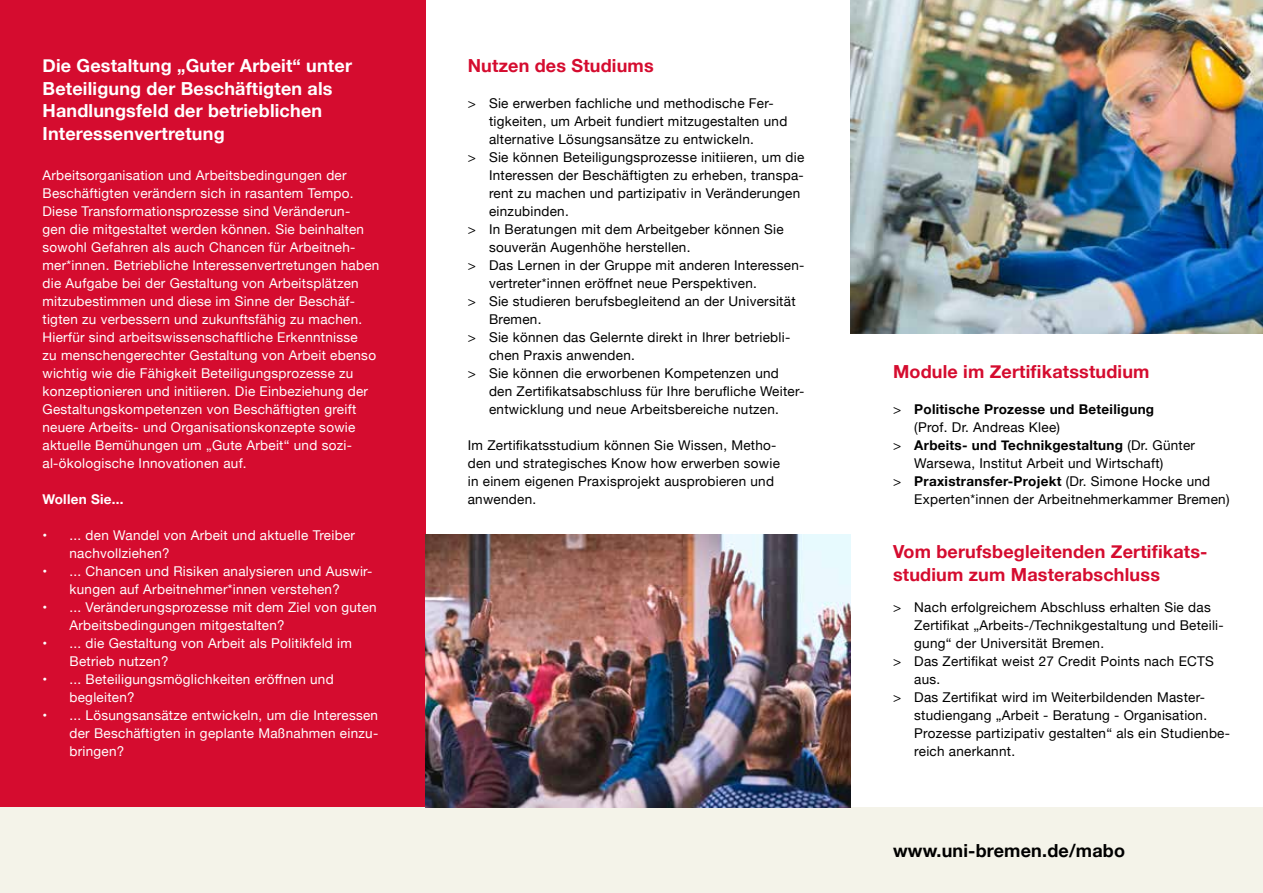
<style>
.page{position:relative;width:1263px;height:893px;background:#fff}
.page>*{position:absolute;margin:0;border:0;box-sizing:border-box;transform-origin:0 0}
.t1{font:700 18px/22.5px "Helvetica Neue";letter-spacing:.01em;color:#fff}
.t2{font:700 18px/22.5px "Helvetica Neue";letter-spacing:.01em;color:#d50c2f}
.t3{font:700 18px "Helvetica Neue";letter-spacing:.01em;color:#000}
.t4{font:13.5px/18px "Helvetica Neue";letter-spacing:.02em;color:#000}
.t5{font:13.5px/18px "Helvetica Neue";letter-spacing:.02em;color:#fff}
.t6{font:700 13.5px "Helvetica Neue";letter-spacing:.02em;color:#000}
.t7{font:700 13.5px "Helvetica Neue";letter-spacing:.02em;color:#fff}
.s1{font-weight:400}
</style>
<div class="page">
<div style="left:0;top:0;width:425px;height:808px;background:#d50c2f"></div>
<div style="left:0;top:808px;width:1263px;height:85px;background:#f4f3e9"></div>
<img style="left:850px;top:0;width:413px;height:334px">
<img style="left:425px;top:535px;width:425px;height:273px">
<h1 class="t1" style="left:43px;top:55px;width:311px">Die Gestaltung „Guter Arbeit“ unter<br>Beteiligung der Beschäftigten als<br>Handlungsfeld der betrieblichen<br>Interessenvertretung</h1>
<p class="t5" style="left:43px;top:167px;width:338px">Arbeitsorganisation und Arbeitsbedingungen der Beschäftigten verändern sich in rasantem Tempo.<br>Diese Transformationsprozesse sind Veränderun-<br>gen die mitgestaltet werden können. Sie beinhalten sowohl Gefahren als auch Chancen für Arbeitneh&shy;mer*innen. Betriebliche Interessenvertretungen haben die Aufgabe bei der Gestaltung von Arbeitsplätzen mitzubestimmen und diese im Sinne der Beschäf&shy;tigten zu verbessern und zukunftsfähig zu machen.<br>Hierfür sind arbeitswissenschaftliche Erkenntnisse<br>zu menschengerechter Gestaltung von Arbeit ebenso wichtig wie die Fähigkeit Beteiligungsprozesse zu konzeptionieren und initiieren. Die Einbeziehung der Gestaltungskompetenzen von Beschäftigten greift neuere Arbeits- und Organisationskonzepte sowie aktuelle Bemühungen um „Gute Arbeit“ und sozi&shy;al-ökologische Innovationen auf.</p>
<p class="t7" style="left:43px;top:489px;width:83px">Wollen Sie...</p>
<p class="t5" style="left:70px;top:527px;width:287px;text-indent:-27px">• ... den Wandel von Arbeit und aktuelle Treiber nachvollziehen?</p>
<p class="t5" style="left:43px;top:563px;width:331px;text-align:center">• ... Chancen und Risiken analysieren und Auswir&shy;kungen auf Arbeitnehmer*innen verstehen?</p>
<p class="t5" style="left:70px;top:599px;width:309px;text-indent:-27px">• ... Veränderungsprozesse mit dem Ziel von guten<br>Arbeitsbedingungen mitgestalten?</p>
<p class="t5" style="left:70px;top:635px;width:284px;text-indent:-27px">• ... die Gestaltung von Arbeit als Politikfeld im<br>Betrieb nutzen?</p>
<p class="t5" style="left:70px;top:671px;width:266px;text-indent:-27px">• ... Beteiligungsmöglichkeiten eröffnen und begleiten?</p>
<p class="t5" style="left:70px;top:707px;width:310px;text-align:justify;text-indent:-27px">• ... Lösungsansätze entwickeln, um die Interessen der Beschäftigten in geplante Maßnahmen einzu&shy;bringen?</p>
<h1 class="t2" style="left:468px;top:55px;width:187px">Nutzen des Studiums</h1>
<p class="t4" style="left:468px;top:95px;width:307px">&gt; Sie erwerben fachliche und methodische Fer-</p>
<p class="t4" style="left:489px;top:113px;width:300px">tigkeiten, um Arbeit fundiert mitzugestalten und</p>
<p class="t4" style="left:489px;top:131px;width:266px">alternative Lösungsansätze zu entwickeln.</p>
<p class="t4" style="left:468px;top:149px;width:338px">&gt; Sie können Beteiligungsprozesse initiieren, um die</p>
<p class="t4" style="left:489px;top:167px;width:316px">Interessen der Beschäftigten zu erheben, transpa-</p>
<p class="t4" style="left:489px;top:185px;width:313px">rent zu machen und partizipativ in Veränderungen</p>
<p class="t4" style="left:489px;top:203px;width:81px">einzubinden.</p>
<p class="t4" style="left:468px;top:221px;width:317px">&gt; In Beratungen mit dem Arbeitgeber können Sie</p>
<p class="t4" style="left:489px;top:239px;width:203px">souverän Augenhöhe herstellen.</p>
<p class="t4" style="left:468px;top:257px;width:338px">&gt; Das Lernen in der Gruppe mit anderen Interessen-</p>
<p class="t4" style="left:489px;top:275px;width:269px">vertreter*innen eröffnet neue Perspektiven.</p>
<p class="t4" style="left:468px;top:293px;width:329px">&gt; Sie studieren berufsbegleitend an der Universität</p>
<p class="t4" style="left:489px;top:311px;width:54px">Bremen.</p>
<p class="t4" style="left:468px;top:329px;width:324px">&gt; Sie können das Gelernte direkt in Ihrer betriebli-</p>
<p class="t4" style="left:489px;top:347px;width:147px">chen Praxis anwenden.</p>
<p class="t4" style="left:468px;top:365px;width:313px">&gt; Sie können die erworbenen Kompetenzen und</p>
<p class="t4" style="left:489px;top:383px;width:317px">den Zertifikatsabschluss für Ihre berufliche Weiter-</p>
<p class="t4" style="left:489px;top:401px;width:291px">entwicklung und neue Arbeitsbereiche nutzen.</p>
<p class="t4" style="left:468px;top:437px;width:314px">Im Zertifikatsstudium können Sie Wissen, Metho&shy;den und strategisches Know how erwerben sowie in einem eigenen Praxisprojekt ausprobieren und anwenden.</p>
<h1 class="t2" style="left:893px;top:361px;width:258px">Module im Zertifikatsstudium</h1>
<p class="t6" style="left:893px;top:399px;width:263px"><span class="s1">&gt;</span> Politische Prozesse und Beteiligung</p>
<p class="t4" style="left:914px;top:419px;width:147px">(Prof. Dr. Andreas Klee)</p>
<p class="t6" style="left:893px;top:435px;width:304px"><span class="s1">&gt;</span> Arbeits- und Technikgestaltung <span class="s1">(Dr. Günter</span></p>
<p class="t4" style="left:914px;top:455px;width:251px">Warsewa, Institut Arbeit und Wirtschaft)</p>
<p class="t6" style="left:893px;top:471px;width:319px"><span class="s1">&gt;</span> Praxistransfer-Projekt <span class="s1">(Dr. Simone Hocke und</span></p>
<p class="t4" style="left:914px;top:491px;width:317px">Experten*innen der Arbeitnehmerkammer Bremen)</p>
<h1 class="t2" style="left:893px;top:541px;width:316px">Vom berufsbegleitenden Zertifikats&shy;studium zum Masterabschluss</h1>
<p class="t4" style="left:893px;top:599px;width:319px">&gt; Nach erfolgreichem Abschluss erhalten Sie das</p>
<p class="t4" style="left:914px;top:617px;width:311px">Zertifikat „Arbeits-/Technikgestaltung und Beteili-</p>
<p class="t4" style="left:914px;top:635px;width:191px">gung“ der Universität Bremen.</p>
<p class="t4" style="left:893px;top:653px;width:322px">&gt; Das Zertifikat weist 27 Credit Points nach ECTS</p>
<p class="t4" style="left:914px;top:671px;width:28px">aus.</p>
<p class="t4" style="left:893px;top:689px;width:313px">&gt; Das Zertifikat wird im Weiterbildenden Master-</p>
<p class="t4" style="left:914px;top:707px;width:294px">studiengang „Arbeit - Beratung - Organisation.</p>
<p class="t4" style="left:914px;top:725px;width:317px">Prozesse partizipativ gestalten“ als ein Studienbe-</p>
<p class="t4" style="left:914px;top:743px;width:102px">reich anerkannt.</p>
<h1 class="t3" style="left:893px;top:837px;width:234px">www.uni-bremen.de/mabo</h1>
</div>
